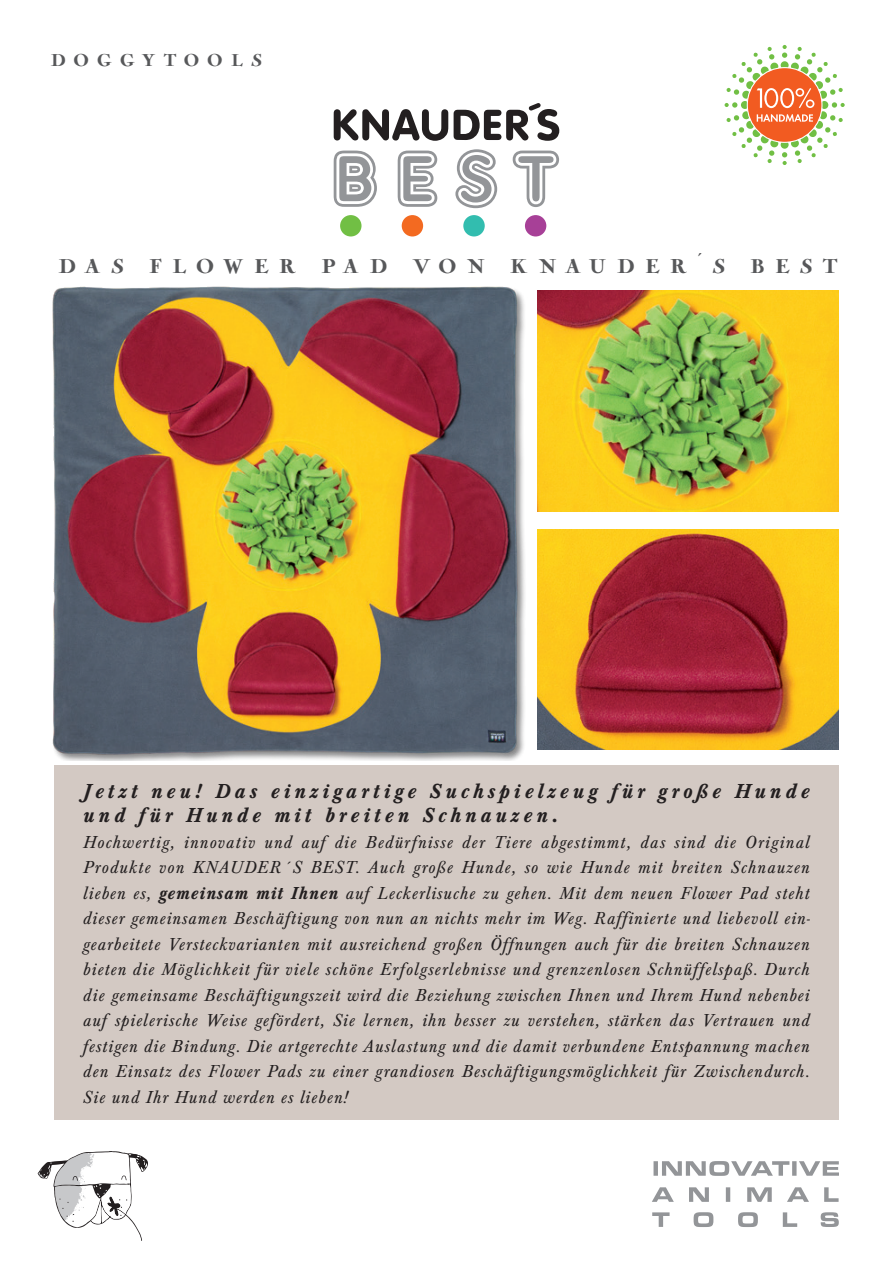
<style>
.page{position:relative;width:893px;height:1263px;background:#fff}
.page>*{position:absolute;margin:0;border:0;box-sizing:border-box;transform-origin:0 0}
.t1{font:italic 700 21px/24px "Baskerville";letter-spacing:.195em;color:#231f20}
.t2{font:900 21px "Navajo";letter-spacing:.525em;color:#57585a}
.t3{font:italic 18px/25.5px "Baskerville";letter-spacing:.06em;color:#231f20;text-align:justify}
.t4{font:900 18px "Navajo";letter-spacing:.5em;color:#57585a}
.s1{font-weight:700}
</style>
<div class="page">
<svg style="left:652px;top:1212px;width:187px;height:15px"></svg>
<svg style="left:652px;top:1187px;width:187px;height:15px"></svg>
<svg style="left:653px;top:1161px;width:186px;height:15px"></svg>
<svg style="left:725px;top:45px;width:120px;height:120px"></svg>
<div style="left:525px;top:215px;width:21px;height:21px;background:#a74097;border-radius:50%"></div>
<div style="left:463px;top:215px;width:22px;height:21px;background:#32bdaf;border-radius:50%"></div>
<div style="left:402px;top:215px;width:21px;height:21px;background:#f36a21;border-radius:50%"></div>
<div style="left:340px;top:215px;width:21px;height:21px;background:#71bf44;border-radius:50%"></div>
<svg style="left:334px;top:149px;width:225px;height:59px"></svg>
<svg style="left:334px;top:103px;width:225px;height:38px"></svg>
<div style="left:54px;top:766px;width:785px;height:354px;background:#d3c9c3"></div>
<img style="left:52px;top:286px;width:525px;height:474px">
<img style="left:538px;top:291px;width:301px;height:220px">
<img style="left:538px;top:529px;width:301px;height:221px">
<svg style="left:38px;top:1151px;width:110px;height:90px"></svg>
<p class="t4" style="left:50px;top:50px;width:213px">DOGGYTOOLS</p>
<p class="t2" style="left:58px;top:255px;width:780px">DAS FLOWER PAD VON KNAUDER´S BEST</p>
<p class="t1" style="left:83px;top:779px;width:728px">Jetzt neu! Das einzigartige Suchspielzeug für große Hunde und für Hunde mit breiten Schnauzen.</p>
<p class="t3" style="left:83px;top:830px;width:728px">Hochwertig, innovativ und auf die Bedürfnisse der Tiere abgestimmt, das sind die Original Produkte von KNAUDER´S BEST. Auch große Hunde, so wie Hunde mit breiten Schnauzen lieben es, <span class="s1">gemeinsam mit Ihnen</span> auf Leckerlisuche zu gehen. Mit dem neuen Flower Pad steht dieser gemeinsamen Beschäftigung von nun an nichts mehr im Weg. Raffinierte und liebevoll ein&shy;gearbeitete Versteckvarianten mit ausreichend großen Öffnungen auch für die breiten Schnauzen bieten die Möglichkeit für viele schöne Erfolgserlebnisse und grenzenlosen Schnüffelspaß. Durch die gemeinsame Beschäftigungszeit wird die Beziehung zwischen Ihnen und Ihrem Hund nebenbei auf spielerische Weise gefördert, Sie lernen, ihn besser zu verstehen, stärken das Vertrauen und festigen die Bindung. Die artgerechte Auslastung und die damit verbundene Entspannung machen den Einsatz des Flower Pads zu einer grandiosen Beschäftigungsmöglichkeit für Zwischendurch.<br>Sie und Ihr Hund werden es lieben!</p>
</div>
